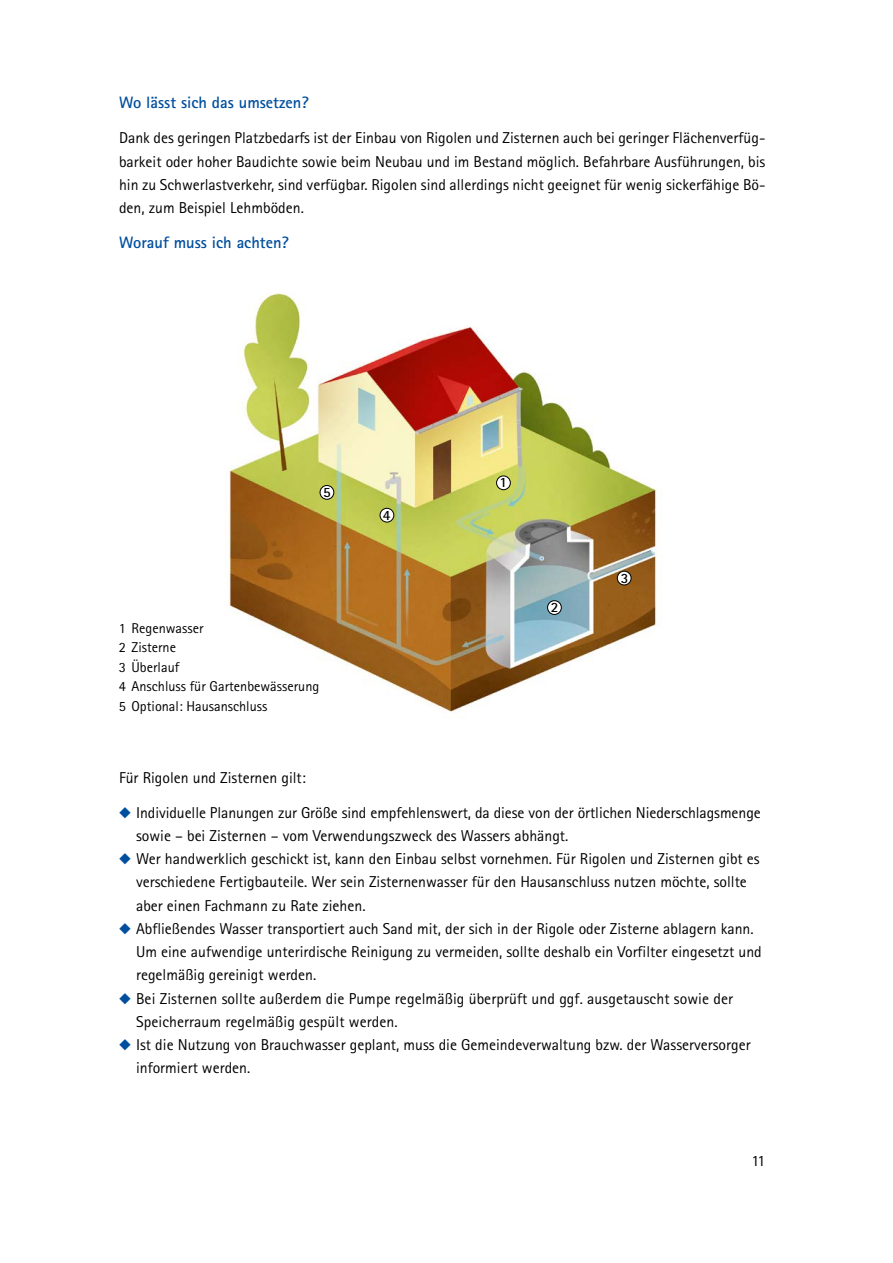
<style>
.page{position:relative;width:893px;height:1263px;background:#fff}
.page>*{position:absolute;margin:0;border:0;box-sizing:border-box;transform-origin:0 0}
.H3-blau{font:700 16.5px "Rotis Sans Serif Pro";color:#004e9e}
.aufzaehlung-raute{font:15.75px/23.2px "Rotis Sans Serif Pro";color:#000}
.p_Fließtext{font:15.75px/23.2px "Rotis Sans Serif Pro";color:#000;text-align:justify}
.t1{font:14.25px/19.5px "Rotis Sans Serif Pro";color:#000}
.p_Legende{font:700 14.25px "Rotis Sans Serif Pro";color:#000}
.p_Zahl_Illustration{font:700 14.25px "Rotis Sans Serif Pro";color:#000}
</style>
<div class="page">
<img style="left:229px;top:292px;width:432px;height:424px">
<div style="left:320px;top:485px;width:14px;height:14px;background:#fff;border-radius:50%"></div>
<div style="left:320px;top:485px;width:14px;height:15px;border:1px solid #000;border-radius:50%"></div>
<div style="left:380px;top:508px;width:14px;height:14px;background:#fff;border-radius:50%"></div>
<div style="left:380px;top:508px;width:14px;height:15px;border:1px solid #000;border-radius:50%"></div>
<div style="left:617px;top:571px;width:14px;height:14px;background:#fff;border-radius:50%"></div>
<div style="left:617px;top:571px;width:15px;height:14px;border:1px solid #000;border-radius:50%"></div>
<div style="left:548px;top:601px;width:13px;height:13px;background:#fff;border-radius:50%"></div>
<div style="left:547px;top:600px;width:15px;height:15px;border:1px solid #000;border-radius:50%"></div>
<div style="left:497px;top:476px;width:13px;height:14px;background:#fff;border-radius:50%"></div>
<div style="left:496px;top:475px;width:15px;height:15px;border:1px solid #000;border-radius:50%"></div>
<h3 class="H3-blau" style="left:119px;top:92px;width:191px">Wo lässt sich das umsetzen?</h3>
<p class="p_Fließtext" style="left:119px;top:126px;width:648px">Dank des geringen Platzbedarfs ist der Einbau von Rigolen und Zisternen auch bei geringer Flächenverfüg&shy;barkeit oder hoher Baudichte sowie beim Neubau und im Bestand möglich. Befahrbare Ausführungen, bis hin zu Schwerlastverkehr, sind verfügbar. Rigolen sind allerdings nicht geeignet für wenig sickerfähige Bö&shy;den, zum Beispiel Lehmböden.</p>
<h3 class="H3-blau" style="left:119px;top:232px;width:171px">Worauf muss ich achten?</h3>
<p class="p_Legende" style="left:323px;top:483px;width:9px">5</p>
<p class="t1" style="left:119px;top:618px;width:202px">1 Regenwasser<br>2 Zisterne<br>3 Überlauf<br>4 Anschluss für Gartenbewässerung<br>5 Optional: Hausanschluss</p>
<p class="p_Zahl_Illustration" style="left:383px;top:506px;width:9px">4</p>
<p class="p_Legende" style="left:499px;top:473px;width:9px">1</p>
<p class="p_Legende" style="left:551px;top:598px;width:9px">2</p>
<p class="p_Legende" style="left:621px;top:569px;width:9px">3</p>
<p class="p_Fließtext" style="left:119px;top:766px;width:188px">Für Rigolen und Zisternen gilt:</p>
<p class="aufzaehlung-raute" style="left:136px;top:801px;width:626px">Individuelle Planungen zur Größe sind empfehlenswert, da diese von der örtlichen Niederschlagsmenge sowie – bei Zisternen – vom Verwendungszweck des Wassers abhängt.</p>
<p class="aufzaehlung-raute" style="left:136px;top:847px;width:625px">Wer handwerklich geschickt ist, kann den Einbau selbst vornehmen. Für Rigolen und Zisternen gibt es verschiedene Fertigbauteile. Wer sein Zisternenwasser für den Hausanschluss nutzen möchte, sollte aber einen Fachmann zu Rate ziehen.</p>
<p class="aufzaehlung-raute" style="left:136px;top:917px;width:627px">Abfließendes Wasser transportiert auch Sand mit, der sich in der Rigole oder Zisterne ablagern kann.<br>Um eine aufwendige unterirdische Reinigung zu vermeiden, sollte deshalb ein Vorfilter eingesetzt und regelmäßig gereinigt werden.</p>
<p class="aufzaehlung-raute" style="left:136px;top:987px;width:598px">Bei Zisternen sollte außerdem die Pumpe regelmäßig überprüft und ggf. ausgetauscht sowie der<br>Speicherraum regelmäßig gespült werden.</p>
<p class="aufzaehlung-raute" style="left:136px;top:1033px;width:616px">Ist die Nutzung von Brauchwasser geplant, muss die Gemeindeverwaltung bzw. der Wasserversorger informiert werden.</p>
<p class="p_Fließtext" style="left:751px;top:1149px;width:16px">11</p>
</div>
